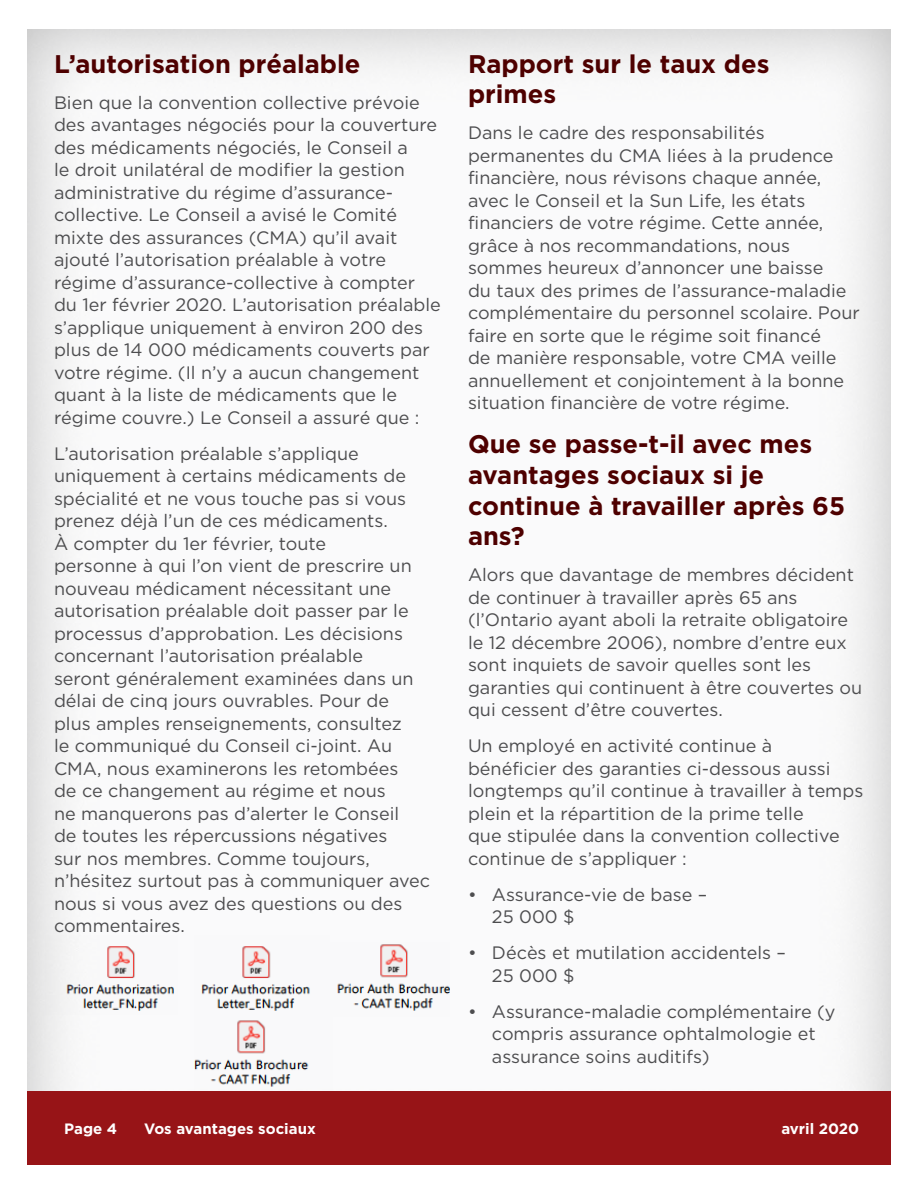
<style>
.page{position:relative;width:918px;height:1188px;background:#fff}
.page>*{position:absolute;margin:0;border:0;box-sizing:border-box;transform-origin:0 0}
.t1{font:700 25.5px/30.6px "Gotham HTF";color:#4e0000}
.t2{font:18px/22.5px "Gotham HTF";color:#4d4d4f}
.t3{font:700 15px "Gotham HTF";color:#fff}
</style>
<div class="page">
<div style="left:15px;top:22px;width:877px;height:1140px;background:#000;opacity:.85"></div>
<div style="left:27px;top:1091px;width:864px;height:73px;background:#971417"></div>
<img style="left:45px;top:935px;width:132px;height:80px">
<img style="left:194px;top:935px;width:135px;height:80px">
<img style="left:318px;top:943px;width:132px;height:73px">
<img style="left:194px;top:1015px;width:139px;height:76px">
<h1 class="t1" style="left:54px;top:48px;width:308px">L’autorisation préalable</h1>
<p class="t2" style="left:54px;top:91px;width:388px">Bien que la convention collective prévoie des avantages négociés pour la couverture des médicaments négociés, le Conseil a<br>le droit unilatéral de modifier la gestion administrative du régime d’assurance&shy;collective. Le Conseil a avisé le Comité mixte des assurances (CMA) qu’il avait ajouté l’autorisation préalable à votre régime d’assurance-collective à compter du 1er février 2020. L’autorisation préalable s’applique uniquement à environ 200 des plus de 14 000 médicaments couverts par votre régime. (Il n’y a aucun changement quant à la liste de médicaments que le régime couvre.) Le Conseil a assuré que :</p>
<p class="t2" style="left:54px;top:442px;width:378px">L’autorisation préalable s’applique uniquement à certains médicaments de spécialité et ne vous touche pas si vous prenez déjà l’un de ces médicaments.<br>À compter du 1er février, toute<br>personne à qui l’on vient de prescrire un nouveau médicament nécessitant une autorisation préalable doit passer par le processus d’approbation. Les décisions concernant l’autorisation préalable<br>seront généralement examinées dans un délai de cinq jours ouvrables. Pour de plus amples renseignements, consultez<br>le communiqué du Conseil ci-joint. Au CMA, nous examinerons les retombées<br>de ce changement au régime et nous<br>ne manquerons pas d’alerter le Conseil<br>de toutes les répercussions négatives<br>sur nos membres. Comme toujours, n’hésitez surtout pas à communiquer avec nous si vous avez des questions ou des commentaires.</p>
<h1 class="t1" style="left:468px;top:48px;width:303px">Rapport sur le taux des primes</h1>
<p class="t2" style="left:468px;top:121px;width:393px">Dans le cadre des responsabilités permanentes du CMA liées à la prudence financière, nous révisons chaque année, avec le Conseil et la Sun Life, les états financiers de votre régime. Cette année, grâce à nos recommandations, nous sommes heureux d’annoncer une baisse<br>du taux des primes de l’assurance-maladie complémentaire du personnel scolaire. Pour faire en sorte que le régime soit financé<br>de manière responsable, votre CMA veille annuellement et conjointement à la bonne situation financière de votre régime.</p>
<h1 class="t1" style="left:468px;top:428px;width:379px">Que se passe-t-il avec mes avantages sociaux si je continue à travailler après 65 ans?</h1>
<p class="t2" style="left:468px;top:563px;width:396px">Alors que davantage de membres décident de continuer à travailler après 65 ans (l’Ontario ayant aboli la retraite obligatoire le 12 décembre 2006), nombre d’entre eux sont inquiets de savoir quelles sont les garanties qui continuent à être couvertes ou qui cessent d’être couvertes.</p>
<p class="t2" style="left:468px;top:734px;width:397px">Un employé en activité continue à bénéficier des garanties ci-dessous aussi longtemps qu’il continue à travailler à temps plein et la répartition de la prime telle<br>que stipulée dans la convention collective continue de s’appliquer :</p>
<p class="t2" style="left:492px;top:883px;width:217px;text-indent:-24px">• Assurance-vie de base –<br>25 000 $</p>
<p class="t2" style="left:492px;top:941px;width:296px;text-indent:-24px">• Décès et mutilation accidentels –<br>25 000 $</p>
<p class="t2" style="left:492px;top:1000px;width:345px;text-indent:-24px">• Assurance-maladie complémentaire (y compris assurance ophtalmologie et assurance soins auditifs)</p>
<p class="t3" style="left:64px;top:1120px;width:54px">Page 4</p>
<p class="t3" style="left:144px;top:1120px;width:173px">Vos avantages sociaux</p>
<p class="t3" style="left:781px;top:1120px;width:79px">avril 2020</p>
</div>
